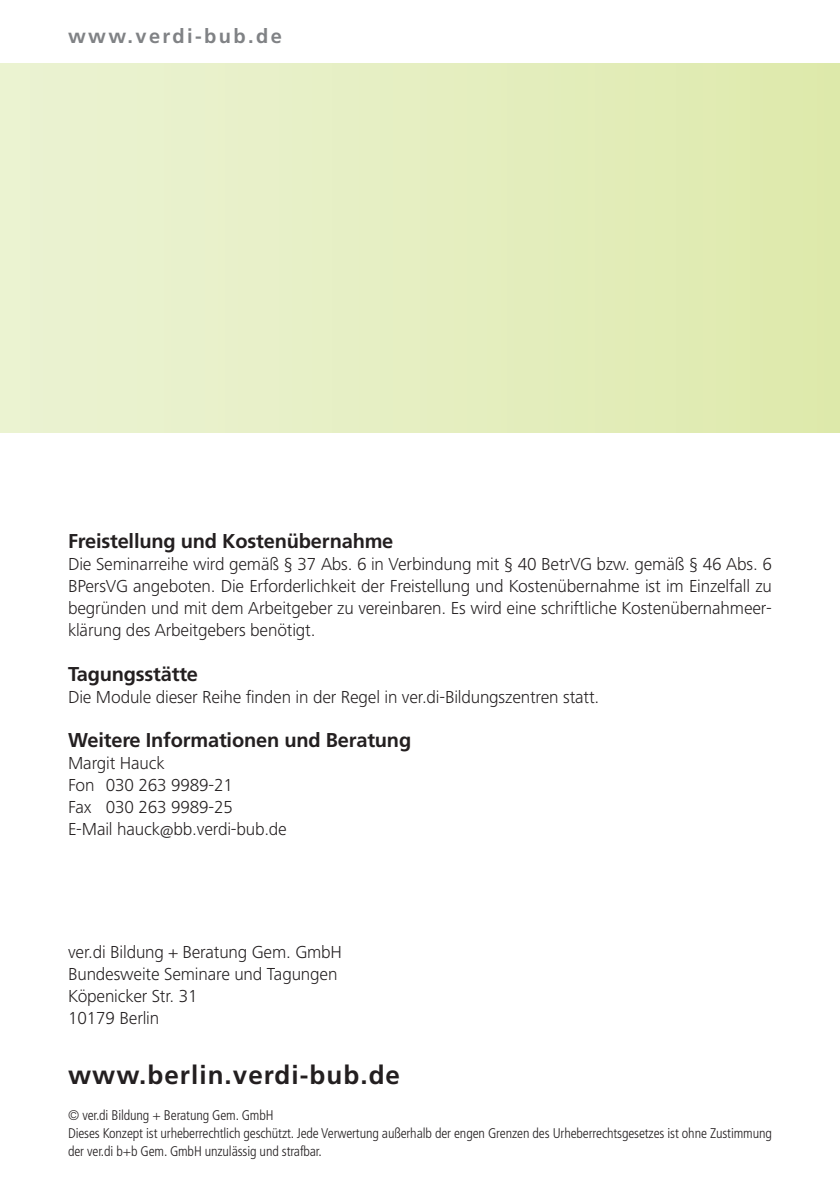
<style>
.page{position:relative;width:840px;height:1191px;background:#fff}
.page>*{position:absolute;margin:0;border:0;box-sizing:border-box;transform-origin:0 0}
.t1{font:700 26px "Frutiger LT Std";letter-spacing:.04em;color:#231f20}
.t2{font:700 20px "Frutiger LT Std";letter-spacing:-.01em;color:#231f20}
.t3{font:700 20px "Frutiger LT Std";letter-spacing:.12em;color:#808285}
.t4{font:300 18px/22px "Frutiger Next LT";letter-spacing:-.01em;color:#231f20}
.t5{font:300 condensed 14px/18px "Frutiger LT Std";letter-spacing:-.01em;color:#231f20}
</style>
<div class="page">
<div style="left:0;top:64px;width:839px;height:368px;background:linear-gradient(to right,#ecf3d4,#deeaad)"></div>
<p class="t3" style="left:68px;top:25px;width:215px">www.verdi-bub.de</p>
<p class="t2" style="left:68px;top:529px;width:326px">Freistellung und Kostenübernahme</p>
<p class="t4" style="left:68px;top:553px;width:705px;text-align:justify">Die Seminarreihe wird gemäß § 37 Abs. 6 in Verbindung mit § 40 BetrVG bzw. gemäß § 46 Abs. 6<br>BPersVG angeboten. Die Erforderlichkeit der Freistellung und Kostenübernahme ist im Einzelfall zu begründen und mit dem Arbeitgeber zu vereinbaren. Es wird eine schriftliche Kostenübernahmeer&shy;klärung des Arbeitgebers benötigt.</p>
<p class="t2" style="left:68px;top:662px;width:131px">Tagungsstätte</p>
<p class="t4" style="left:68px;top:685px;width:532px">Die Module dieser Reihe finden in der Regel in ver.di-Bildungszentren statt.</p>
<p class="t2" style="left:68px;top:728px;width:344px">Weitere Informationen und Beratung</p>
<p class="t4" style="left:68px;top:752px;width:220px">Margit Hauck<br>Fon 030 263 9989-21<br>Fax 030 263 9989-25<br>E-Mail hauck@bb.verdi-bub.de</p>
<p class="t4" style="left:68px;top:941px;width:275px">ver.di Bildung + Beratung Gem. GmbH<br>Bundesweite Seminare und Tagungen<br>Köpenicker Str. 31<br>10179 Berlin</p>
<h1 class="t1" style="left:68px;top:1059px;width:333px">www.berlin.verdi-bub.de</h1>
<p class="t5" style="left:68px;top:1106px;width:704px">© ver.di Bildung + Beratung Gem. GmbH<br>Dieses Konzept ist urheberrechtlich geschützt. Jede Verwertung außerhalb der engen Grenzen des Urheberrechtsgesetzes ist ohne Zustimmung der ver.di b+b Gem. GmbH unzulässig und strafbar.</p>
</div>
